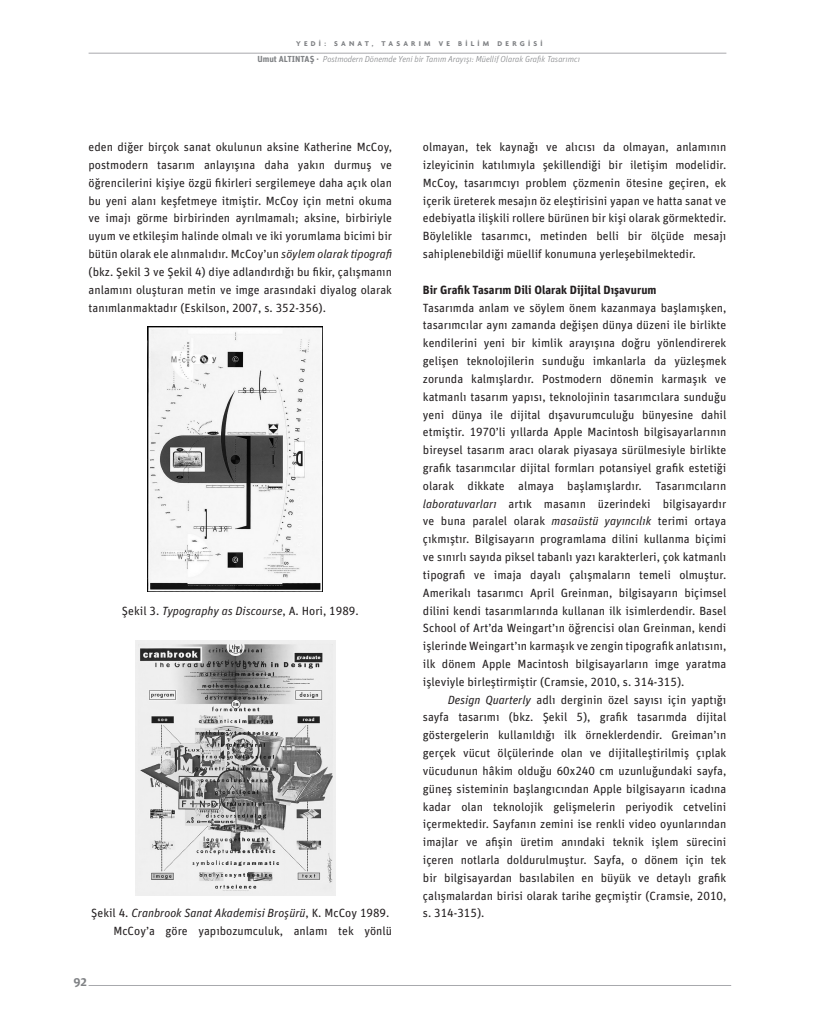
<style>
.page{position:relative;width:815px;height:1028px;background:#fff}
.page>*{position:absolute;margin:0;border:0;box-sizing:border-box;transform-origin:0 0}
.t1{font:700 12.5px "Sarre";color:#808285}
.t2{font:11.88px/17.8px "FF Unit Pro";color:#231f20;text-align:justify}
.t3{font:italic 11.88px "FF Unit Pro";color:#231f20}
.t4{font:700 11.88px "FF Unit Pro";color:#231f20}
.t5{font:italic 300 8.75px "FF Unit Pro";color:#808285}
.t6{font:700 7.5px "Agenda";letter-spacing:.43em;color:#808285}
.s1{font-weight:700;font-style:normal}
.s2{font-style:italic}
.s3{font-style:normal}
</style>
<div class="page">
<hr style="left:89px;top:53px;width:637px;height:1px;background:#a8a9ad">
<hr style="left:89px;top:985px;width:642px;height:1px;background:#a8a9ad">
<img style="left:147px;top:327px;width:176px;height:264px">
<img style="left:135px;top:641px;width:200px;height:254px">
<p class="t6" style="left:296px;top:39px;width:248px">YEDİ: SANAT, TASARIM VE BİLİM DERGİSİ</p>
<p class="t5" style="left:257px;top:53px;width:324px"><span class="s1">Umut ALTINTAŞ ·</span> Postmodern Dönemde Yeni bir Tanım Arayışı: Müellif Olarak Grafik Tasarımcı</p>
<p class="t2" style="left:89px;top:138px;width:305px">eden diğer birçok sanat okulunun aksine Katherine McCoy, postmodern tasarım anlayışına daha yakın durmuş ve öğrencilerini kişiye özgü fikirleri sergilemeye daha açık olan bu yeni alanı keşfetmeye itmiştir. McCoy için metni okuma ve imajı görme birbirinden ayrılmamalı; aksine, birbiriyle uyum ve etkileşim halinde olmalı ve iki yorumlama bicimi bir bütün olarak ele alınmalıdır. McCoy’un <span class="s2">söylem olarak tipografi </span>(bkz. Şekil 3 ve Şekil 4) diye adlandırdığı bu fikir, çalışmanın anlamını oluşturan metin ve imge arasındaki diyalog olarak tanımlanmaktadır (Eskilson, 2007, s. 352-356).</p>
<p class="t3" style="left:122px;top:602px;width:238px"><span class="s3">Şekil 3.</span> Typography as Discourse<span class="s3">, A. Hori, 1989.</span></p>
<p class="t3" style="left:91px;top:905px;width:300px"><span class="s3">Şekil 4.</span> Cranbrook Sanat Akademisi Broşürü<span class="s3">, K. McCoy 1989.</span></p>
<p class="t2" style="left:113px;top:921px;width:280px">McCoy’a göre yapıbozumculuk, anlamı tek yönlü</p>
<p class="t1" style="left:73px;top:974px;width:15px">92</p>
<p class="t2" style="left:423px;top:138px;width:305px">olmayan, tek kaynağı ve alıcısı da olmayan, anlamının izleyicinin katılımıyla şekillendiği bir iletişim modelidir.<br>McCoy, tasarımcıyı problem çözmenin ötesine geçiren, ek içerik üreterek mesajın öz eleştirisini yapan ve hatta sanat ve edebiyatla ilişkili rollere bürünen bir kişi olarak görmektedir.<br>Böylelikle tasarımcı, metinden belli bir ölçüde mesajı sahiplenebildiği müellif konumuna yerleşebilmektedir.</p>
<p class="t4" style="left:423px;top:281px;width:235px">Bir Grafik Tasarım Dili Olarak Dijital Dışavurum</p>
<p class="t2" style="left:423px;top:298px;width:305px">Tasarımda anlam ve söylem önem kazanmaya başlamışken, tasarımcılar aynı zamanda değişen dünya düzeni ile birlikte kendilerini yeni bir kimlik arayışına doğru yönlendirerek gelişen teknolojilerin sunduğu imkanlarla da yüzleşmek zorunda kalmışlardır. Postmodern dönemin karmaşık ve katmanlı tasarım yapısı, teknolojinin tasarımcılara sunduğu yeni dünya ile dijital dışavurumculuğu bünyesine dahil etmiştir. 1970’li yıllarda Apple Macintosh bilgisayarlarının bireysel tasarım aracı olarak piyasaya sürülmesiyle birlikte grafik tasarımcılar dijital formları potansiyel grafik estetiği olarak dikkate almaya başlamışlardır. Tasarımcıların <span class="s2">laboratuvarları</span> artık masanın üzerindeki bilgisayardır ve buna paralel olarak <span class="s2">masaüstü yayıncılık</span> terimi ortaya çıkmıştır. Bilgisayarın programlama dilini kullanma biçimi ve sınırlı sayıda piksel tabanlı yazı karakterleri, çok katmanlı tipografi ve imaja dayalı çalışmaların temeli olmuştur.<br>Amerikalı tasarımcı April Greinman, bilgisayarın biçimsel dilini kendi tasarımlarında kullanan ilk isimlerdendir. Basel School of Art’da Weingart’ın öğrencisi olan Greinman, kendi işlerinde Weingart’ın karmaşık ve zengin tipografik anlatısını, ilk dönem Apple Macintosh bilgisayarların imge yaratma işleviyle birleştirmiştir (Cramsie, 2010, s. 314-315).</p>
<p class="t2" style="left:423px;top:690px;width:305px;text-indent:25px"><span class="s2">Design Quarterly</span> adlı derginin özel sayısı için yaptığı sayfa tasarımı (bkz. Şekil 5), grafik tasarımda dijital göstergelerin kullanıldığı ilk örneklerdendir. Greiman’ın gerçek vücut ölçülerinde olan ve dijitalleştirilmiş çıplak vücudunun hâkim olduğu 60x240 cm uzunluğundaki sayfa, güneş sisteminin başlangıcından Apple bilgisayarın icadına kadar olan teknolojik gelişmelerin periyodik cetvelini içermektedir. Sayfanın zemini ise renkli video oyunlarından imajlar ve afişin üretim anındaki teknik işlem sürecini içeren notlarla doldurulmuştur. Sayfa, o dönem için tek bir bilgisayardan basılabilen en büyük ve detaylı grafik çalışmalardan birisi olarak tarihe geçmiştir (Cramsie, 2010, s. 314-315).</p>
</div>
